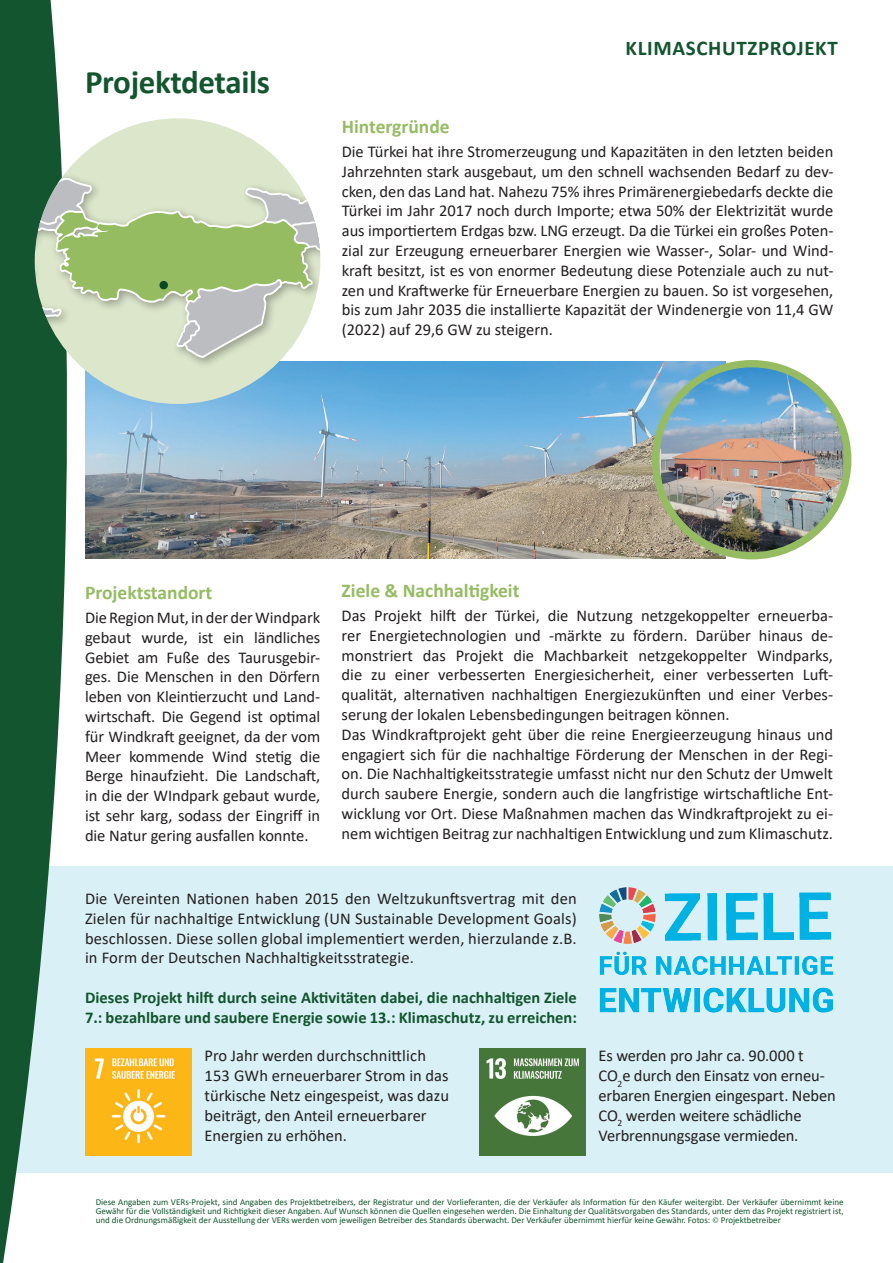
<style>
.page{position:relative;width:893px;height:1263px;background:#fff}
.page>*{position:absolute;margin:0;border:0;box-sizing:border-box;transform-origin:0 0}
.t1{font:700 33px "Calibri";letter-spacing:-.01em;color:#13552e}
.t2{font:700 21px "Calibri";letter-spacing:.03em;color:#13552e}
.t3{font:700 19.5px "Calibri";color:#95bc62}
.t4{font:16.5px/19.8px "Calibri";color:#231f20;text-align:justify}
.t5{font:700 16.5px/19.8px "Calibri";color:#13552e}
.t6{font:9px/9px "Calibri";color:#13552e;text-align:justify}
.s1{font-family:"Minion Pro"}
</style>
<div class="page">
<div style="left:0;top:866px;width:893px;height:306px;background:#d9f0f6"></div>
<img style="left:107px;top:1049px;width:85px;height:107px">
<img style="left:479px;top:1049px;width:107px;height:107px">
<img style="left:599px;top:887px;width:235px;height:126px">
<img style="left:107px;top:361px;width:619px;height:197px">
<svg style="left:0;top:0;width:107px;height:1263px"></svg>
<div style="left:35px;top:118px;width:285px;height:286px;background:#dbe6ca;border-radius:50%"></div>
<div style="left:35px;top:173px;width:285px;height:196px;background:#231f20;opacity:.35"></div>
<svg style="left:35px;top:178px;width:285px;height:180px"></svg>
<img style="left:656px;top:364px;width:192px;height:189px">
<div style="left:652px;top:360px;width:199px;height:199px;border:7px solid #95bc62;border-radius:50%"></div>
<div style="left:159px;top:281px;width:9px;height:8px;background:#0a4924;border-radius:50%"></div>
<h1 class="t1" style="left:85px;top:58px;width:187px">Projektdetails</h1>
<p class="t2" style="left:626px;top:33px;width:214px">KLIMASCHUTZPROJEKT</p>
<p class="t3" style="left:342px;top:113px;width:109px">Hintergründe</p>
<p class="t4" style="left:342px;top:141px;width:493px">Die Türkei hat ihre Stromerzeugung und Kapazitäten in den letzten beiden Jahrzehnten stark ausgebaut, um den schnell wachsenden Bedarf zu dev&shy;cken, den das Land hat. Nahezu 75% ihres Primärenergiebedarfs deckte die Türkei im Jahr 2017 noch durch Importe; etwa 50% der Elektrizität wurde aus importiertem Erdgas bzw. LNG erzeugt. Da die Türkei ein großes Poten&shy;zial zur Erzeugung erneuerbarer Energien wie Wasser-, Solar- und Wind&shy;kraft besitzt, ist es von enormer Bedeutung diese Potenziale auch zu nut&shy;zen und Kraftwerke für Erneuerbare Energien zu bauen. So ist vorgesehen, bis zum Jahr 2035 die installierte Kapazität der Windenergie von 11,4 GW (2022) auf 29,6 GW zu steigern.</p>
<p class="t3" style="left:85px;top:579px;width:129px">Projektstandort</p>
<p class="t4" style="left:85px;top:607px;width:237px">Die Region Mut, in der der Windpark gebaut wurde, ist ein ländliches Gebiet am Fuße des Taurusgebir&shy;ges. Die Menschen in den Dörfern leben von Kleintierzucht und Land&shy;wirtschaft. Die Gegend ist optimal für Windkraft geeignet, da der vom Meer kommende Wind stetig die Berge hinaufzieht. Die Landschaft, in die der WIndpark gebaut wurde, ist sehr karg, sodass der Eingriff in die Natur gering ausfallen konnte.</p>
<p class="t3" style="left:342px;top:577px;width:179px">Ziele &amp; Nachhaltigkeit</p>
<p class="t4" style="left:342px;top:605px;width:493px;text-align:left">Das Projekt hilft der Türkei, die Nutzung netzgekoppelter erneuerba&shy;rer Energietechnologien und -märkte zu fördern. Darüber hinaus de&shy;monstriert das Projekt die Machbarkeit netzgekoppelter Windparks, die zu einer verbesserten Energiesicherheit, einer verbesserten Luft&shy;qualität, alternativen nachhaltigen Energiezukünften und einer Verbes&shy;serung der lokalen Lebensbedingungen beitragen können.<br>Das Windkraftprojekt geht über die reine Energieerzeugung hinaus und engagiert sich für die nachhaltige Förderung der Menschen in der Regi&shy;on. Die Nachhaltigkeitsstrategie umfasst nicht nur den Schutz der Umwelt durch saubere Energie, sondern auch die langfristige wirtschaftliche Ent&shy;wicklung vor Ort. Diese Maßnahmen machen das Windkraftprojekt zu ei&shy;nem wichtigen Beitrag zur nachhaltigen Entwicklung und zum Klimaschutz.</p>
<p class="t4" style="left:85px;top:888px;width:493px">Die Vereinten Nationen haben 2015 den Weltzukunftsvertrag mit den Zielen für nachhaltige Entwicklung (UN Sustainable Development Goals) beschlossen. Diese sollen global implementiert werden, hierzulande z.B. in Form der Deutschen Nachhaltigkeitsstrategie.</p>
<p class="t5" style="left:85px;top:987px;width:493px">Dieses Projekt hilft durch seine Aktivitäten dabei, die nachhaltigen Ziele<br>7.: bezahlbare und saubere Energie sowie 13.: Klimaschutz, zu erreichen:</p>
<p class="t4" style="left:204px;top:1045px;width:246px;text-align:left">Pro Jahr werden durchschnittlich<br>153 GWh erneuerbarer Strom in das türkische Netz eingespeist, was dazu beiträgt, den Anteil erneuerbarer<br>Energien zu erhöhen.</p>
<p class="t4" style="left:598px;top:1045px;width:239px;text-align:left">Es werden pro Jahr ca. 90.000 t<br>CO<sub>2</sub>e durch den Einsatz von erneu&shy;erbaren Energien eingespart. Neben<br>CO<sub>2</sub> werden weitere schädliche<br>Verbrennungsgase vermieden.</p>
<p class="t6" style="left:96px;top:1197px;width:749px">Diese Angaben zum VERs-Projekt, sind Angaben des Projektbetreibers, der Registratur und der Vorlieferanten, die der Verkäufer als Information für den Käufer weitergibt. Der Verkäufer übernimmt keine Gewähr für die Vollständigkeit und Richtigkeit dieser Angaben. Auf Wunsch können die Quellen eingesehen werden. Die Einhaltung der Qualitätsvorgaben des Standards, unter dem das Projekt registriert ist, und die Ordnungsmäßigkeit der Ausstellung der VERs werden vom jeweiligen Betreiber des Standards überwacht. Der Verkäufer übernimmt hierfür keine Gewähr. Fotos: <span class="s1">©</span> Projektbetreiber</p>
</div>
